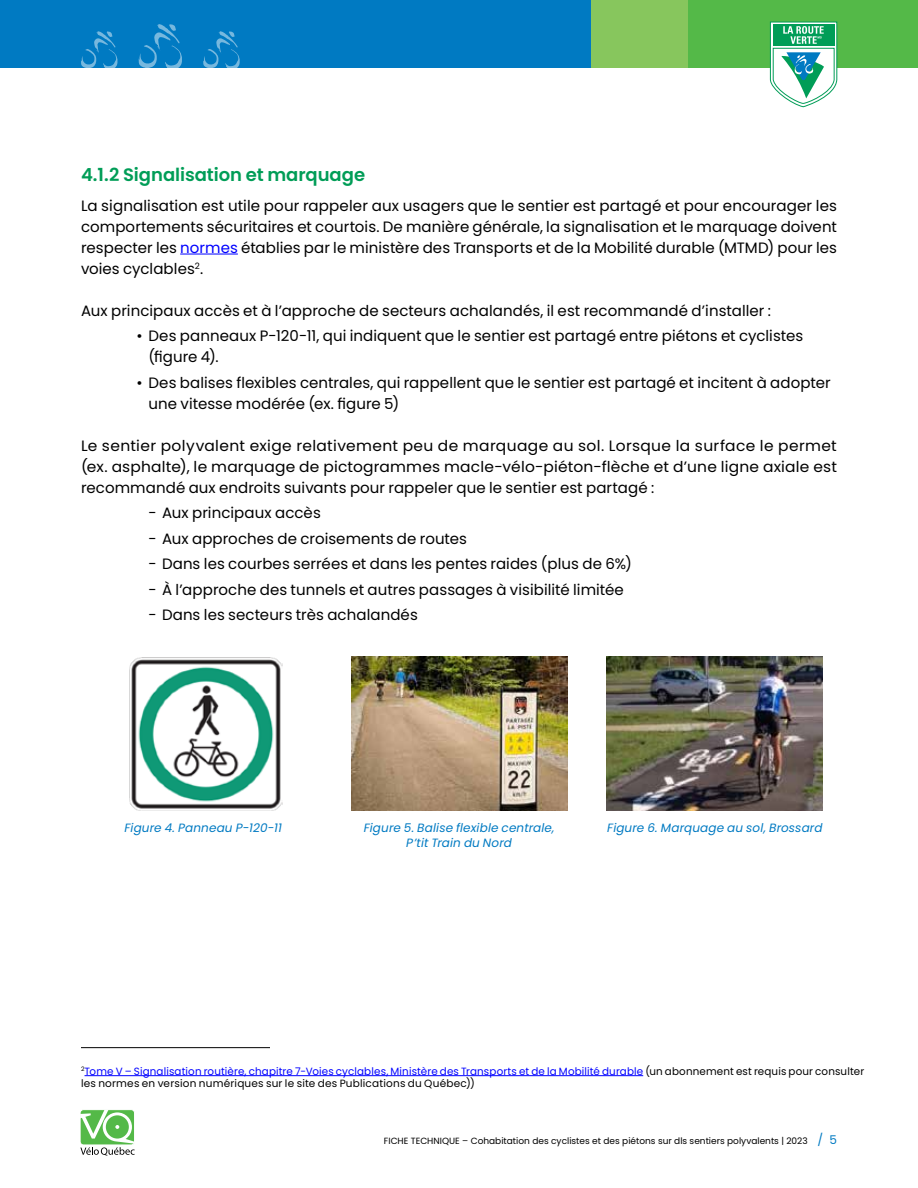
<style>
.page{position:relative;width:918px;height:1188px;background:#fff}
.page>*{position:absolute;margin:0;border:0;box-sizing:border-box;transform-origin:0 0}
.t1{font:600 18px "Poppins";letter-spacing:-.005em;color:#009d57}
.t2{font:15px/21px "Poppins";letter-spacing:.005em;color:#000;text-align:justify}
.t3{font:italic 12px/14.4px "Poppins";letter-spacing:.01em;color:#007ac2;text-align:center}
.t4{font:10.5px/12.6px "Poppins";letter-spacing:.015em;color:#000}
.t5{font:9px "Poppins";color:#000}
.s1{color:#00f}
.s2{font-size:12px;color:#007ac2}
</style>
<div class="page">
<div style="left:0;top:0;width:591px;height:68px;background:#007ac2"></div>
<div style="left:591px;top:0;width:97px;height:68px;background:#87c65d"></div>
<div style="left:688px;top:0;width:230px;height:68px;background:#54b948"></div>
<div style="left:80px;top:1109px;width:55px;height:36px;border:1px solid #fff;border-radius:3px"></div>
<svg style="left:80px;top:1110px;width:55px;height:46px"></svg>
<hr style="left:180px;top:254px;width:58px;height:1px;background:#00f">
<hr style="left:85px;top:1075px;width:558px;height:1px;background:#00f">
<hr style="left:81px;top:1047px;width:189px;height:1px;background:#000">
<img style="left:351px;top:657px;width:216px;height:153px">
<img style="left:607px;top:657px;width:216px;height:153px">
<img style="left:129px;top:657px;width:153px;height:153px">
<svg style="left:770px;top:22px;width:67px;height:85px"></svg>
<svg style="left:81px;top:31px;width:37px;height:37px"></svg>
<svg style="left:139px;top:24px;width:43px;height:44px"></svg>
<svg style="left:203px;top:31px;width:37px;height:37px"></svg>
<p class="t1" style="left:81px;top:164px;width:286px">4.1.2 Signalisation et marquage</p>
<p class="t2" style="left:81px;top:195px;width:758px">La signalisation est utile pour rappeler aux usagers que le sentier est partagé et pour encourager les comportements sécuritaires et courtois. De manière générale, la signalisation et le marquage doivent respecter les <span class="s1">normes</span> établies par le ministère des Transports et de la Mobilité durable (MTMD) pour les voies cyclables<sup>2</sup>.</p>
<p class="t2" style="left:81px;top:300px;width:692px">Aux principaux accès et à l’approche de secteurs achalandés, il est recommandé d’installer :</p>
<p class="t2" style="left:149px;top:326px;width:656px;text-indent:-12px">• Des panneaux P-120-11, qui indiquent que le sentier est partagé entre piétons et cyclistes (figure 4).</p>
<p class="t2" style="left:149px;top:372px;width:684px;text-indent:-12px">• Des balises flexibles centrales, qui rappellent que le sentier est partagé et incitent à adopter une vitesse modérée (ex. figure 5)</p>
<p class="t2" style="left:81px;top:435px;width:757px">Le sentier polyvalent exige relativement peu de marquage au sol. Lorsque la surface le permet (ex. asphalte), le marquage de pictogrammes macle-vélo-piéton-flèche et d’une ligne axiale est recommandé aux endroits suivants pour rappeler que le sentier est partagé :</p>
<p class="t2" style="left:148px;top:503px;width:174px">- Aux principaux accès</p>
<p class="t2" style="left:148px;top:528px;width:320px">- Aux approches de croisements de routes</p>
<p class="t2" style="left:148px;top:554px;width:485px">- Dans les courbes serrées et dans les pentes raides (plus de 6%)</p>
<p class="t2" style="left:148px;top:579px;width:477px">- À l’approche des tunnels et autres passages à visibilité limitée</p>
<p class="t2" style="left:148px;top:605px;width:271px">- Dans les secteurs très achalandés</p>
<p class="t3" style="left:124px;top:821px;width:159px">Figure 4. Panneau P-120-11</p>
<p class="t3" style="left:364px;top:821px;width:192px">Figure 5. Balise flexible centrale,<br>P’tit Train du Nord</p>
<p class="t3" style="left:607px;top:821px;width:217px">Figure 6. Marquage au sol, Brossard</p>
<p class="t4" style="left:81px;top:1065px;width:785px"><sup>2</sup><span class="s1">Tome V – Signalisation routière, chapitre 7-Voies cyclables, Ministère des Transports et de la Mobilité durable</span> (un abonnement est requis pour consulter les normes en version numériques sur le site des Publications du Québec))</p>
<p class="t5" style="left:384px;top:1136px;width:455px">FICHE TECHNIQUE – Cohabitation des cyclistes et des piétons sur dls sentiers polyvalents | 2023 <span class="s2">/ 5</span></p>
</div>
